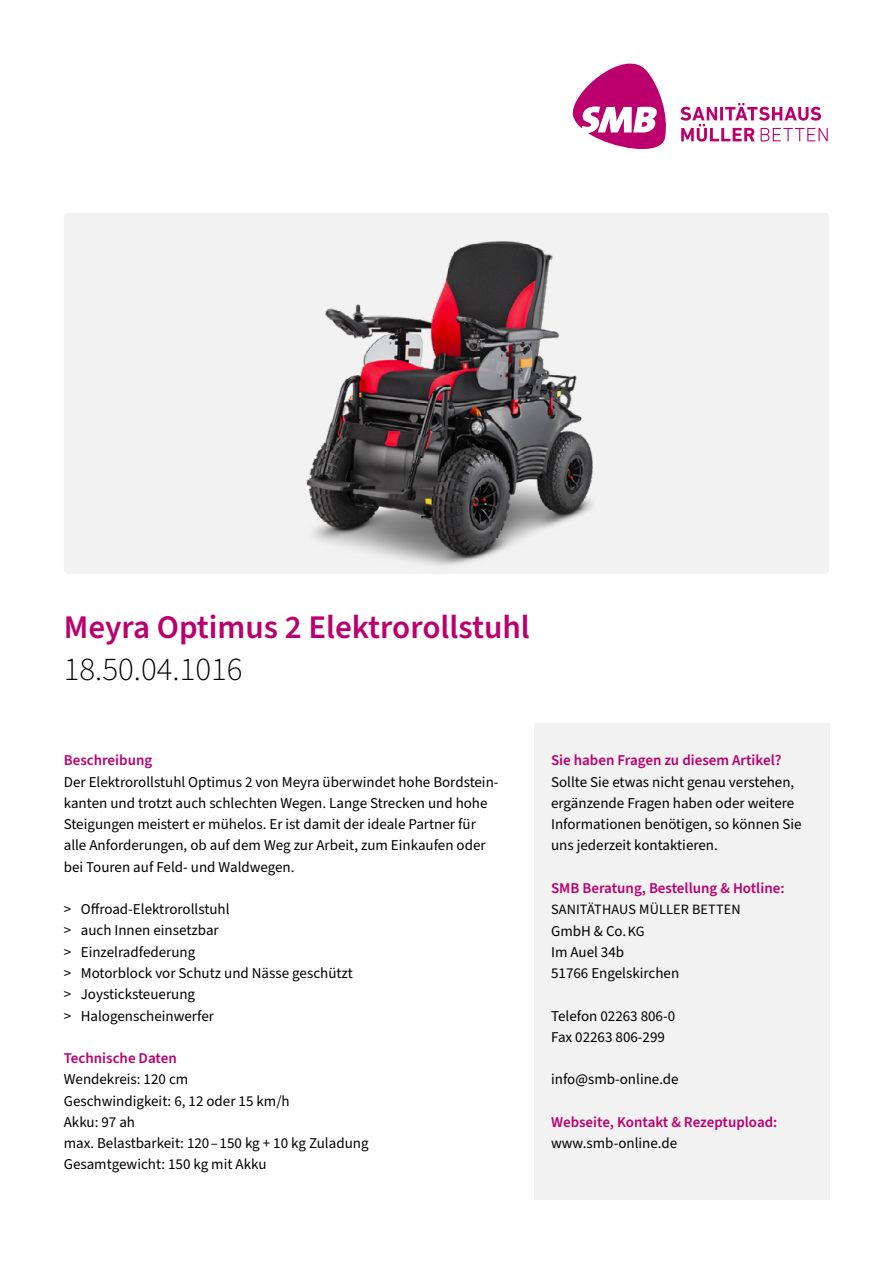
<style>
.page{position:relative;width:893px;height:1263px;background:#fff}
.page>*{position:absolute;margin:0;border:0;box-sizing:border-box;transform-origin:0 0}
.t1{font:600 33px "Source Sans Pro";color:#bb006e}
.t2{font:300 33px "Source Sans Pro";color:#000}
.t3{font:15px/21.3px "Source Sans Pro";color:#000}
.t4{font:600 15px "Source Sans Pro";color:#bb006e}
.t5{font:14.25px "Source Sans Pro";letter-spacing:.01em;color:#000}
.s1{font-size:14.25px}
</style>
<div class="page">
<div style="left:534px;top:723px;width:295px;height:476px;background:#f2f2f2"></div>
<svg style="left:572px;top:63px;width:94px;height:86px"></svg>
<svg style="left:680px;top:103px;width:148px;height:39px"></svg>
<div style="left:64px;top:213px;width:765px;height:361px;background:#f2f2f2;border-radius:4px"></div>
<img style="left:306px;top:241px;width:287px;height:325px">
<h1 class="t1" style="left:64px;top:605px;width:468px">Meyra Optimus 2 Elektrorollstuhl</h1>
<h1 class="t2" style="left:64px;top:647px;width:180px">18.50.04.1016</h1>
<p class="t4" style="left:64px;top:750px;width:90px">Beschreibung</p>
<p class="t3" style="left:64px;top:771px;width:436px">Der Elektrorollstuhl Optimus 2 von Meyra überwindet hohe Bordstein&shy;kanten und trotzt auch schlechten Wegen. Lange Strecken und hohe Steigungen meistert er mühelos. Er ist damit der ideale Partner für alle Anforderungen, ob auf dem Weg zur Arbeit, zum Einkaufen oder bei Touren auf Feld- und Waldwegen.</p>
<p class="t3" style="left:64px;top:899px;width:291px">&gt; Offroad-Elektrorollstuhl<br>&gt; auch Innen einsetzbar<br>&gt; Einzelradfederung<br>&gt; Motorblock vor Schutz und Nässe geschützt &gt; Joysticksteuerung<br>&gt; Halogenscheinwerfer</p>
<p class="t4" style="left:64px;top:1048px;width:114px">Technische Daten</p>
<p class="t3" style="left:64px;top:1069px;width:306px">Wendekreis: 120 cm<br>Geschwindigkeit: 6, 12 oder 15 km/h<br>Akku: 97 ah<br>max. Belastbarkeit: 120 – 150 kg + 10 kg Zuladung<br>Gesamtgewicht: 150 kg mit Akku</p>
<p class="t4" style="left:551px;top:750px;width:232px">Sie haben Fragen zu diesem Artikel?</p>
<p class="t3" style="left:551px;top:771px;width:252px">Sollte Sie etwas nicht genau verstehen, ergänzende Fragen haben oder weitere Informationen benötigen, so können Sie uns jederzeit kontaktieren.</p>
<p class="t4" style="left:551px;top:878px;width:235px">SMB Beratung, Bestellung &amp; Hotline:</p>
<p class="t5" style="left:551px;top:900px;width:191px">SANITÄTHAUS MÜLLER BETTEN</p>
<p class="t3" style="left:551px;top:920px;width:130px">GmbH &amp; Co. <span class="s1">KG<br></span>Im Auel 34b<br>51766 Engelskirchen</p>
<p class="t3" style="left:551px;top:1005px;width:126px">Telefon 02263 806-0<br>Fax 02263 806-299</p>
<p class="t3" style="left:551px;top:1069px;width:129px">info@smb-online.de</p>
<p class="t4" style="left:551px;top:1112px;width:228px">Webseite, Kontakt &amp; Rezeptupload:</p>
<p class="t3" style="left:551px;top:1133px;width:128px">www.smb-online.de</p>
</div>
